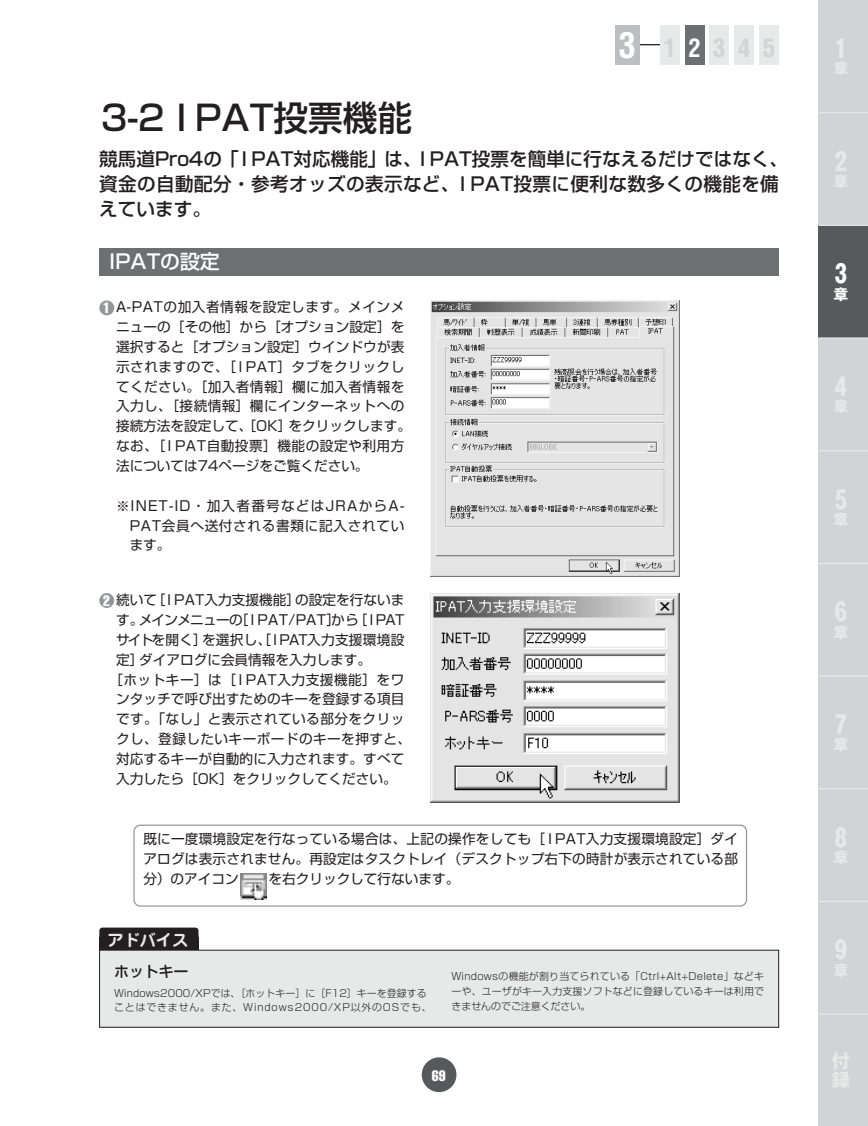
<style>
.page{position:relative;width:868px;height:1126px;background:#fff}
.page>*{position:absolute;margin:0;border:0;box-sizing:border-box;transform-origin:0 0}
.t1{font:500 34.65px "Shin Go";color:#231f20}
.t2{font:700 24.85px "Gothic MB101";color:#e7e8e8}
.t3{font:700 condensed 24.85px "Helvetica";letter-spacing:.5em;color:#d1d3d4}
.t4{font:700 24.85px "Gothic MB101";color:#fff}
.t5{font:500 19.78px "Shin Go";color:#fff}
.t6{font:500 18.55px/24.8px "Shin Go";color:#231f20}
.t7{font:700 18.55px/18.6px "Gothic MB101";color:#e7e8e8}
.t8{font:700 16.1px "Jun 501";color:#e7e8e8}
.t9{font:700 14.88px "Gothic MB101";color:#e7e8e8}
.t10{font:500 14.88px "Shin Go";color:#231f20}
.t11{font:extra-condensed 14.88px "Helvetica";color:#fff}
.t12{font:700 14.88px "Gothic MB101";color:#fff}
.t13{font:13.65px/19.8px "Shin Go";letter-spacing:.015em;color:#231f20;text-align:justify}
.t14{font:13.65px "Shin Go";letter-spacing:-.055em;color:#231f20}
.t15{font:13.65px "Shin Go";letter-spacing:.035em;color:#231f20}
.t16{font:300 9.97px/14.9px "Shin Go";letter-spacing:.015em;color:#231f20;text-align:justify}
.t17{font:300 9.97px/14.9px "Shin Go";letter-spacing:.085em;color:#231f20}
.s1{font-size:34.65px;color:#fff}
.s2{color:#fff}
.s3{font-family:"Helvetica";font-stretch:extra-condensed;font-size:14.88px;color:#fff}
</style>
<div class="page">
<div style="left:422px;top:1057px;width:34px;height:34px;background:#58595b;border-radius:50%"></div>
<img style="left:431px;top:300px;width:249px;height:277px">
<div style="left:99px;top:300px;width:15px;height:15px;background:#949698;border-radius:50%"></div>
<img style="left:431px;top:593px;width:249px;height:209px">
<div style="left:99px;top:593px;width:15px;height:15px;background:#949698;border-radius:50%"></div>
<div style="left:819px;top:0;width:49px;height:225px;background:#d1d3d4"></div>
<hr style="left:819px;top:112px;width:49px;height:1px;background:#e7e8e8">
<div style="left:819px;top:225px;width:49px;height:113px;background:#58595b"></div>
<div style="left:819px;top:338px;width:49px;height:112px;background:#d1d3d4"></div>
<div style="left:819px;top:450px;width:49px;height:113px;background:#d1d3d4"></div>
<div style="left:819px;top:563px;width:49px;height:113px;background:#d1d3d4"></div>
<div style="left:819px;top:676px;width:49px;height:112px;background:#d1d3d4"></div>
<div style="left:819px;top:788px;width:49px;height:113px;background:#d1d3d4"></div>
<div style="left:819px;top:901px;width:49px;height:112px;background:#d1d3d4"></div>
<div style="left:819px;top:1013px;width:49px;height:112px;background:#d1d3d4"></div>
<hr style="left:819px;top:225px;width:49px;height:1px;background:#e7e8e8">
<hr style="left:819px;top:337px;width:49px;height:1px;background:#e7e8e8">
<hr style="left:819px;top:450px;width:49px;height:1px;background:#e7e8e8">
<hr style="left:819px;top:562px;width:49px;height:2px;background:#e7e8e8">
<hr style="left:819px;top:675px;width:49px;height:1px;background:#e7e8e8">
<hr style="left:819px;top:788px;width:49px;height:1px;background:#e7e8e8">
<hr style="left:819px;top:900px;width:49px;height:1px;background:#e7e8e8">
<hr style="left:819px;top:1013px;width:49px;height:1px;background:#e7e8e8">
<div style="left:615px;top:25px;width:25px;height:39px;background:#bcbec0"></div>
<div style="left:660px;top:25px;width:20px;height:39px;background:#e7e8e8"></div>
<div style="left:685px;top:25px;width:20px;height:39px;background:#6d6f71"></div>
<div style="left:709px;top:25px;width:20px;height:39px;background:#e7e8e8"></div>
<div style="left:734px;top:25px;width:20px;height:39px;background:#e7e8e8"></div>
<div style="left:759px;top:25px;width:20px;height:39px;background:#e7e8e8"></div>
<svg style="left:640px;top:44px;width:20px;height:1px"></svg>
<div style="left:99px;top:248px;width:680px;height:28px;background:#6d6f71"></div>
<svg style="left:133px;top:824px;width:614px;height:82px"></svg>
<img style="left:241px;top:873px;width:26px;height:26px">
<div style="left:100px;top:950px;width:679px;height:77px;background:#e7e8e8"></div>
<div style="left:99px;top:927px;width:100px;height:22px;background:#231f20;border-radius:3px"></div>
<div style="left:99px;top:937px;width:100px;height:12px;background:#231f20"></div>
<h2 class="t3" style="left:619px;top:38px;width:158px"><span class="s1">3</span> 1<span class="s2">2</span>345</h2>
<h1 class="t1" style="left:101px;top:105px;width:313px">3-2 I PAT投票機能</h1>
<h3 class="t6" style="left:99px;top:148px;width:690px">競馬道Pro4の「I PAT対応機能」は、I PAT投票を簡単に行なえるだけではなく、資金の自動配分・参考オッズの表示など、I PAT投票に便利な数多くの機能を備えています。</h3>
<h3 class="t5" style="left:109px;top:254px;width:112px">IPATの設定</h3>
<p class="t13" style="left:116px;top:298px;width:297px;text-align:left;text-indent:-13px"><span class="s3">1</span> A-PATの加入者情報を設定します。メインメニューの［その他］から［オプション設定］を選択すると［オプション設定］ウインドウが表示されますので、［I PAT］タブをクリックしてください。［加入者情報］欄に加入者情報を入力し、［接続情報］欄にインターネットへの接続方法を設定して、［OK］をクリックします。なお、［I PAT自動投票］機能の設定や利用方法については74ページをご覧ください。</p>
<p class="t13" style="left:130px;top:497px;width:276px;text-indent:-14px">※INET-ID・加入者番号などはJRAからA-PAT会員へ送付される書類に記入されています。</p>
<p class="t13" style="left:103px;top:591px;width:303px"><span class="s3">2</span> 続いて［I PAT入力支援機能］の設定を行ないま</p>
<p class="t14" style="left:116px;top:614px;width:290px">す。メインメニューの［ I PAT/PAT］から［ I PAT</p>
<p class="t13" style="left:116px;top:631px;width:290px">サイトを開く］を選択し、［I PAT入力支援環境設</p>
<p class="t13" style="left:116px;top:651px;width:257px">定］ダイアログに会員情報を入力します。</p>
<p class="t15" style="left:109px;top:674px;width:297px">［ホットキー］は［I PAT入力支援機能］をワ</p>
<p class="t13" style="left:116px;top:690px;width:290px">ンタッチで呼び出すためのキーを登録する項目</p>
<p class="t13" style="left:116px;top:710px;width:290px">です。「なし」と表示されている部分をクリッ</p>
<p class="t13" style="left:116px;top:730px;width:297px">クし、登録したいキーボードのキーを押すと、</p>
<p class="t13" style="left:116px;top:750px;width:290px">対応するキーが自動的に入力されます。すべて</p>
<p class="t13" style="left:116px;top:770px;width:282px">入力したら［OK］をクリックしてください。</p>
<p class="t13" style="left:143px;top:830px;width:596px">既に一度環境設定を行なっている場合は、上記の操作をしても［ I PAT入力支援環境設定］ダイアログは表示されません。再設定はタスクトレイ（デスクトップ右下の時計が表示されている部分）のアイコン</p>
<p class="t13" style="left:268px;top:870px;width:192px">を右クリックして行ないます。</p>
<p class="t8" style="left:108px;top:933px;width:82px">アドバイス</p>
<p class="t10" style="left:114px;top:965px;width:76px">ホットキー</p>
<p class="t17" style="left:114px;top:986px;width:319px">Windows2000/XPでは、［ホットキー］に［F12］キーを登録することはできません。また、Windows2000/XP以外のOSでも、</p>
<p class="t16" style="left:452px;top:969px;width:314px">Windowsの機能が割り当てられている「Ctrl+Alt+Delete」などキーや、ユーザがキー入力支援ソフトなどに登録しているキーは利用できませんのでご注意ください。</p>
<p class="t11" style="left:432px;top:1069px;width:15px">69</p>
<h2 class="t2" style="left:829px;top:39px;width:26px">１</h2>
<p class="t9" style="left:833px;top:63px;width:16px">章</p>
<h2 class="t2" style="left:829px;top:152px;width:26px">２</h2>
<p class="t9" style="left:833px;top:176px;width:16px">章</p>
<h2 class="t4" style="left:829px;top:264px;width:26px">３</h2>
<p class="t12" style="left:833px;top:288px;width:16px">章</p>
<h2 class="t2" style="left:829px;top:377px;width:26px">４</h2>
<p class="t9" style="left:833px;top:401px;width:16px">章</p>
<h2 class="t2" style="left:829px;top:490px;width:26px">５</h2>
<p class="t9" style="left:833px;top:513px;width:16px">章</p>
<h2 class="t2" style="left:829px;top:602px;width:26px">６</h2>
<p class="t9" style="left:833px;top:626px;width:16px">章</p>
<h2 class="t2" style="left:829px;top:715px;width:26px">７</h2>
<p class="t9" style="left:833px;top:739px;width:16px">章</p>
<h2 class="t2" style="left:829px;top:828px;width:26px">８</h2>
<p class="t9" style="left:833px;top:851px;width:16px">章</p>
<h2 class="t2" style="left:829px;top:940px;width:26px">９</h2>
<p class="t9" style="left:833px;top:964px;width:16px">章</p>
<h3 class="t7" style="left:832px;top:1054px;width:20px">付録</h3>
</div>
